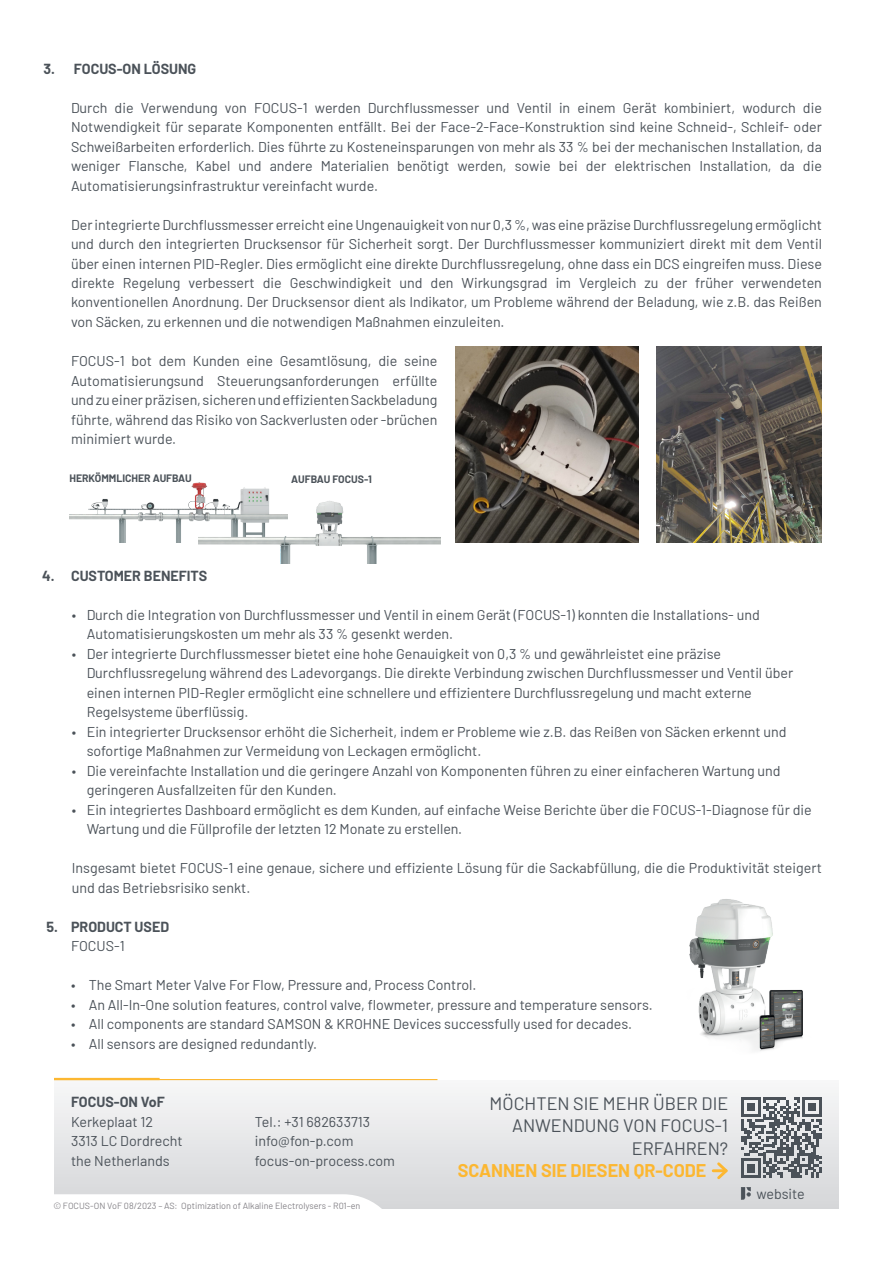
<style>
.page{position:relative;width:893px;height:1263px;background:#fff}
.page>*{position:absolute;margin:0;border:0;box-sizing:border-box;transform-origin:0 0}
.Meta_Title{font:18px/22.5px "Barlow";color:#4b5259;text-align:right}
.Meta_Title-2{font:700 18px "Barlow";color:#fcb731}
.Floating_Text{font:14.25px/19.5px "Barlow";color:#4b5259}
.Subline{font:700 14.25px "Barlow";color:#4b5259}
.Floating_Text-2{font:700 14.25px "Barlow";color:#4b5259}
.Picture_Illustration_Title{font:700 10.5px "Barlow";color:#4b5259}
.t1{font:9px "Barlow";color:#858388}
</style>
<div class="page">
<div style="left:54px;top:1080px;width:785px;height:129px;background:linear-gradient(to bottom,#f7f7f8,#d5d6d8)"></div>
<hr style="left:54px;top:1079px;width:383px;height:1px;background:#fcb731">
<hr style="left:54px;top:1078px;width:106px;height:2px;background:#fcb731">
<svg style="left:741px;top:1187px;width:10px;height:12px"></svg>
<svg style="left:741px;top:1097px;width:81px;height:81px;background:#8e9297"></svg>
<svg style="left:54px;top:1194px;width:348px;height:15px"></svg>
<img style="left:455px;top:347px;width:183px;height:196px">
<img style="left:656px;top:347px;width:166px;height:196px">
<img style="left:70px;top:482px;width:199px;height:61px">
<img style="left:199px;top:494px;width:242px;height:70px">
<svg style="left:713px;top:1160px;width:17px;height:22px"></svg>
<img style="left:689px;top:899px;width:114px;height:152px">
<p class="Subline" style="left:43px;top:58px;width:13px">3.</p>
<p class="Subline" style="left:74px;top:58px;width:124px">FOCUS-ON LÖSUNG</p>
<p class="Floating_Text" style="left:71px;top:97px;width:752px;text-align:justify">Durch die Verwendung von FOCUS-1 werden Durchflussmesser und Ventil in einem Gerät kombiniert, wodurch die Notwendigkeit für separate Komponenten entfällt. Bei der Face-2-Face-Konstruktion sind keine Schneid-, Schleif- oder Schweißarbeiten erforderlich. Dies führte zu Kosteneinsparungen von mehr als 33 % bei der mechanischen Installation, da weniger Flansche, Kabel und andere Materialien benötigt werden, sowie bei der elektrischen Installation, da die Automatisierungsinfrastruktur vereinfacht wurde.</p>
<p class="Floating_Text" style="left:71px;top:213px;width:752px;text-align:justify">Der integrierte Durchflussmesser erreicht eine Ungenauigkeit von nur 0,3 %, was eine präzise Durchflussregelung ermöglicht und durch den integrierten Drucksensor für Sicherheit sorgt. Der Durchflussmesser kommuniziert direkt mit dem Ventil über einen internen PID-Regler. Dies ermöglicht eine direkte Durchflussregelung, ohne dass ein DCS eingreifen muss. Diese direkte Regelung verbessert die Geschwindigkeit und den Wirkungsgrad im Vergleich zu der früher verwendeten konventionellen Anordnung. Der Drucksensor dient als Indikator, um Probleme während der Beladung, wie z.B. das Reißen von Säcken, zu erkennen und die notwendigen Maßnahmen einzuleiten.</p>
<p class="Floating_Text" style="left:71px;top:350px;width:368px;text-align:justify">FOCUS-1 bot dem Kunden eine Gesamtlösung, die seine Automatisierungsund Steuerungsanforderungen erfüllte und zu einer präzisen, sicheren und effizienten Sackbeladung führte, während das Risiko von Sackverlusten oder -brüchen minimiert wurde.</p>
<p class="Picture_Illustration_Title" style="left:69px;top:471px;width:124px">HERKÖMMLICHER AUFBAU</p>
<p class="Picture_Illustration_Title" style="left:291px;top:472px;width:82px">AUFBAU FOCUS-1</p>
<p class="Subline" style="left:42px;top:565px;width:14px">4.</p>
<p class="Subline" style="left:46px;top:916px;width:13px">5.</p>
<p class="Floating_Text-2" style="left:71px;top:565px;width:138px">CUSTOMER BENEFITS</p>
<p class="Floating_Text" style="left:87px;top:604px;width:675px;text-indent:-15px">• Durch die Integration von Durchflussmesser und Ventil in einem Gerät (FOCUS-1) konnten die Installations- und<br>Automatisierungskosten um mehr als 33 % gesenkt werden.</p>
<p class="Floating_Text" style="left:87px;top:643px;width:708px;text-indent:-15px">• Der integrierte Durchflussmesser bietet eine hohe Genauigkeit von 0,3 % und gewährleistet eine präzise Durchflussregelung während des Ladevorgangs. Die direkte Verbindung zwischen Durchflussmesser und Ventil über einen internen PID-Regler ermöglicht eine schnellere und effizientere Durchflussregelung und macht externe Regelsysteme überflüssig.</p>
<p class="Floating_Text" style="left:87px;top:721px;width:701px;text-indent:-15px">• Ein integrierter Drucksensor erhöht die Sicherheit, indem er Probleme wie z.B. das Reißen von Säcken erkennt und sofortige Maßnahmen zur Vermeidung von Leckagen ermöglicht.</p>
<p class="Floating_Text" style="left:87px;top:760px;width:695px;text-indent:-15px">• Die vereinfachte Installation und die geringere Anzahl von Komponenten führen zu einer einfacheren Wartung und geringeren Ausfallzeiten für den Kunden.</p>
<p class="Floating_Text" style="left:87px;top:799px;width:726px;text-indent:-15px">• Ein integriertes Dashboard ermöglicht es dem Kunden, auf einfache Weise Berichte über die FOCUS-1-Diagnose für die<br>Wartung und die Füllprofile der letzten 12 Monate zu erstellen.</p>
<p class="Floating_Text" style="left:72px;top:857px;width:752px">Insgesamt bietet FOCUS-1 eine genaue, sichere und effiziente Lösung für die Sackabfüllung, die die Produktivität steigert und das Betriebsrisiko senkt.</p>
<p class="Subline" style="left:71px;top:916px;width:100px">PRODUCT USED</p>
<p class="Floating_Text" style="left:71px;top:935px;width:55px">FOCUS-1</p>
<p class="Floating_Text" style="left:71px;top:974px;width:407px">• The Smart Meter Valve For Flow, Pressure and, Process Control.</p>
<p class="Floating_Text" style="left:71px;top:994px;width:583px">• An All-In-One solution features, control valve, flowmeter, pressure and temperature sensors.</p>
<p class="Floating_Text" style="left:71px;top:1013px;width:563px">• All components are standard SAMSON &amp; KROHNE Devices successfully used for decades.</p>
<p class="Floating_Text" style="left:71px;top:1033px;width:248px">• All sensors are designed redundantly.</p>
<p class="Floating_Text-2" style="left:71px;top:1091px;width:95px">FOCUS-ON VoF</p>
<p class="Floating_Text" style="left:71px;top:1111px;width:113px">Kerkeplaat 12<br>3313 LC Dordrecht the Netherlands</p>
<p class="Floating_Text" style="left:255px;top:1111px;width:117px">Tel.: +31 682633713 info@fon-p.com</p>
<p class="Floating_Text" style="left:255px;top:1149px;width:142px">focus-on-process.com</p>
<p class="Meta_Title" style="left:490px;top:1090px;width:240px">MÖCHTEN SIE MEHR ÜBER DIE<br>ANWENDUNG VON FOCUS-1<br>ERFAHREN?</p>
<p class="Meta_Title-2" style="left:458px;top:1157px;width:250px">SCANNEN SIE DIESEN QR-CODE</p>
<p class="Floating_Text" style="left:756px;top:1183px;width:50px">website</p>
<p class="t1" style="left:53px;top:1199px;width:309px">© FOCUS-ON VoF 08/2023 – AS: Optimization of Alkaline Electrolysers - R01–en</p>
</div>
